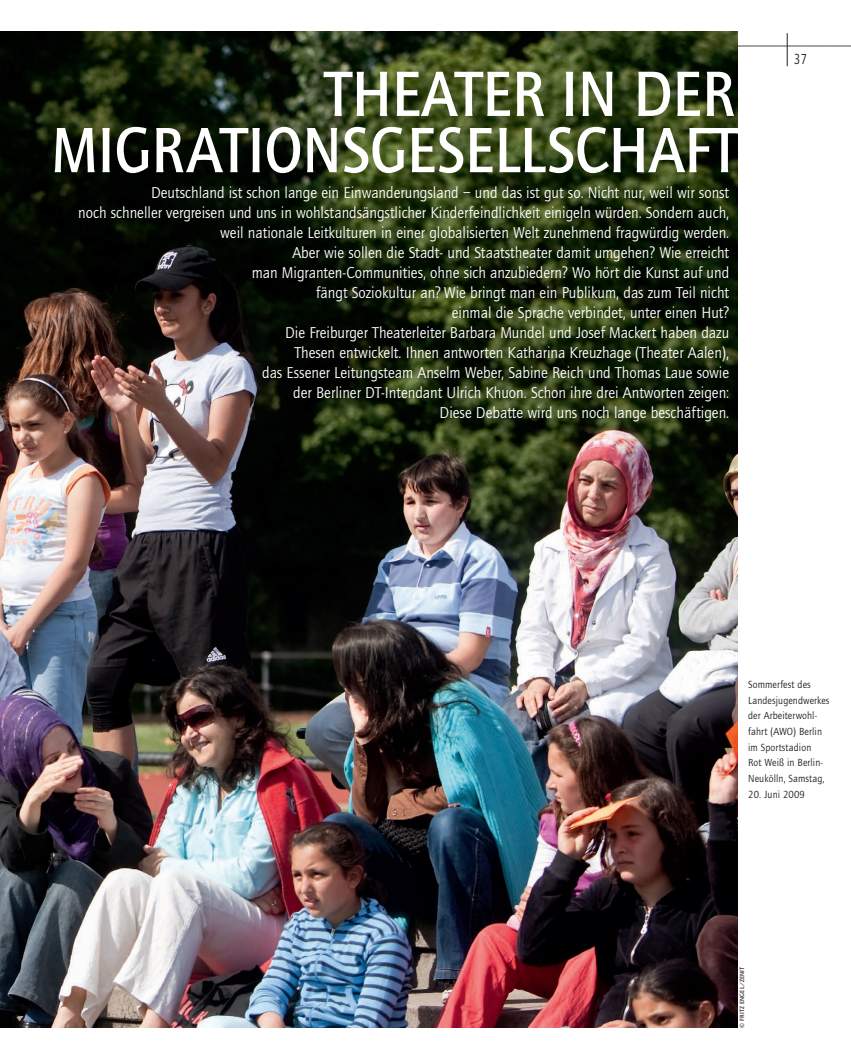
<style>
.page{position:relative;width:851px;height:1063px;background:#fff}
.page>*{position:absolute;margin:0;border:0;box-sizing:border-box;transform-origin:0 0}
.t1{font:500 66.25px/56.2px "Quay Sans EF";color:#fff;text-align:right;scale:.9 1}
.t2{font:16.25px/20px "Quay Sans EF";color:#fff;text-align:right;scale:.94 1}
.t3{font:15px "Quay Sans EF";color:#231f20;scale:.8 1}
.t4{font:10.62px/15.6px "Quay Sans EF";letter-spacing:.01em;color:#231f20;scale:.95 1}
.t5{font:500 6.25px "Quay Sans EF";letter-spacing:.025em;color:#231f20}
</style>
<div class="page">
<img style="left:0;top:31px;width:850px;height:997px">
<p class="t1" style="left:51px;top:71px;width:764px">THEATER IN DER<br>MIGRATIONSGESELLSCHAFT</p>
<p class="t2" style="left:78px;top:184px;width:694px">Deutschland ist schon lange ein Einwanderungsland – und das ist gut so. Nicht nur, weil wir sonst<br>noch schneller vergreisen und uns in wohlstandsängstlicher Kinderfeindlichkeit einigeln würden. Sondern auch, weil nationale Leitkulturen in einer globalisierten Welt zunehmend fragwürdig werden.<br>Aber wie sollen die Stadt- und Staatstheater damit umgehen? Wie erreicht<br>man Migranten-Communities, ohne sich anzubiedern? Wo hört die Kunst auf und<br>fängt Soziokultur an? Wie bringt man ein Publikum, das zum Teil nicht<br>einmal die Sprache verbindet, unter einen Hut?<br>Die Freiburger Theaterleiter Barbara Mundel und Josef Mackert haben dazu<br>Thesen entwickelt. Ihnen antworten Katharina Kreuzhage (Theater Aalen),<br>das Essener Leitungsteam Anselm Weber, Sabine Reich und Thomas Laue sowie<br>der Berliner DT-Intendant Ulrich Khuon. Schon ihre drei Antworten zeigen:<br>Diese Debatte wird uns noch lange beschäftigen.</p>
<p class="t3" style="left:794px;top:54px;width:17px">37</p>
<p class="t4" style="left:748px;top:678px;width:87px">Sommerfest des<br>Landesjugendwerkes der Arbeiterwohl&shy;fahrt (AWO) Berlin im Sportstadion<br>Rot Weiß in Berlin-<br>Neukölln, Samstag,</p>
<p class="t4" style="left:748px;top:787px;width:61px">20. Juni 2009</p>
<p class="t5" style="left:739px;top:1028px;width:62px;rotate:-90deg">© FRITZ ENGEL/ZENIT</p>
</div>
